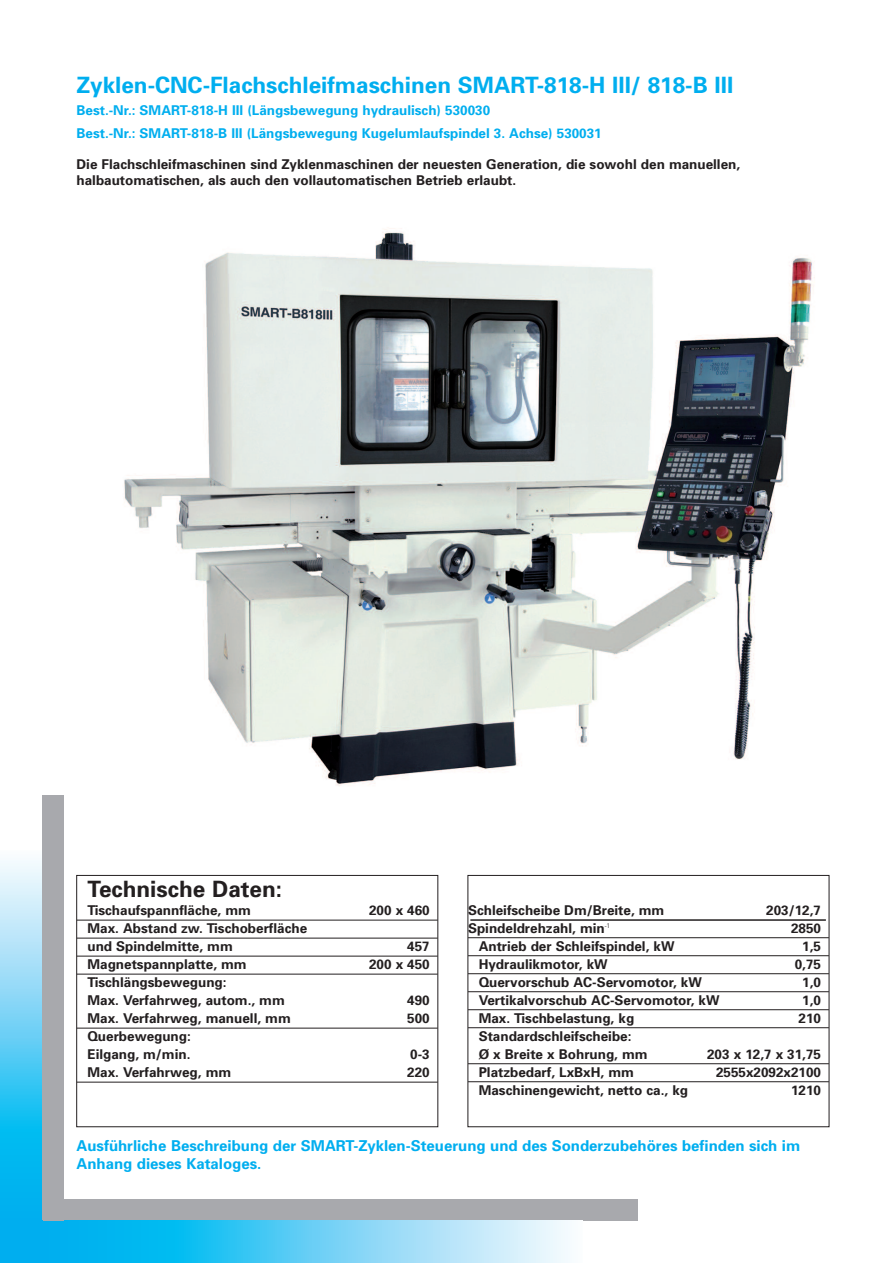
<style>
.page{position:relative;width:893px;height:1263px;background:#fff}
.page>*{position:absolute;margin:0;border:0;box-sizing:border-box;transform-origin:0 0}
.t1{font:700 22.5px "Univers";color:#00aeef}
.t2{font:700 22.5px "Univers";color:#231f20}
.t3{font:700 15px/18px "Univers";color:#00aeef}
.t4{font:700 13.5px/18px "Univers";color:#231f20}
.t5{font:700 13.5px/22.5px "Univers";color:#00aeef}
</style>
<div class="page">
<div style="left:43px;top:1199px;width:595px;height:21px;background:#a8a9ad"></div>
<svg style="left:43px;top:1220px;width:527px;height:43px;background:#64d0f5"></svg>
<svg style="left:0;top:850px;width:43px;height:370px;background:#6ad0f3"></svg>
<div style="left:43px;top:795px;width:21px;height:425px;background:#a8a9ad"></div>
<div style="left:0;top:1220px;width:43px;height:43px;background:#00aeef"></div>
<img style="left:124px;top:229px;width:691px;height:557px">
<div style="left:77px;top:875px;width:361px;height:252px;border:1px solid #231f20"></div>
<hr style="left:77px;top:920px;width:361px;height:1px;background:#231f20">
<hr style="left:77px;top:938px;width:361px;height:1px;background:#231f20">
<hr style="left:77px;top:956px;width:361px;height:1px;background:#231f20">
<hr style="left:77px;top:974px;width:361px;height:1px;background:#231f20">
<hr style="left:77px;top:1028px;width:361px;height:1px;background:#231f20">
<hr style="left:77px;top:1082px;width:361px;height:1px;background:#231f20">
<div style="left:468px;top:875px;width:361px;height:252px;border:1px solid #231f20"></div>
<hr style="left:468px;top:937px;width:361px;height:1px;background:#231f20">
<hr style="left:468px;top:955px;width:361px;height:1px;background:#231f20">
<hr style="left:468px;top:973px;width:361px;height:1px;background:#231f20">
<hr style="left:468px;top:991px;width:361px;height:1px;background:#231f20">
<hr style="left:468px;top:1009px;width:361px;height:1px;background:#231f20">
<hr style="left:468px;top:1027px;width:361px;height:1px;background:#231f20">
<hr style="left:468px;top:1063px;width:361px;height:1px;background:#231f20">
<hr style="left:468px;top:1081px;width:361px;height:1px;background:#231f20">
<hr style="left:470px;top:919px;width:356px;height:2px;background:#231f20">
<h1 class="t1" style="left:77px;top:77px;width:658px">Zyklen-CNC-Flachschleifmaschinen SMART-818-H III/ 818-B III</h1>
<p class="t5" style="left:77px;top:100px;width:527px">Best.-Nr.: SMART-818-H III (Längsbewegung hydraulisch) 530030<br>Best.-Nr.: SMART-818-B III (Längsbewegung Kugelumlaufspindel 3. Achse) 530031</p>
<p class="t4" style="left:77px;top:157px;width:665px;line-height:16.2px">Die Flachschleifmaschinen sind Zyklenmaschinen der neuesten Generation, die sowohl den manuellen, halbautomatischen, als auch den vollautomatischen Betrieb erlaubt.</p>
<h1 class="t2" style="left:87px;top:881px;width:196px">Technische Daten:</h1>
<p class="t4" style="left:87px;top:903px;width:165px">Tischaufspannfläche, mm</p>
<p class="t4" style="left:369px;top:903px;width:62px">200 x 460</p>
<p class="t4" style="left:87px;top:921px;width:221px">Max. Abstand zw. Tischoberfläche und Spindelmitte, mm</p>
<p class="t4" style="left:407px;top:939px;width:24px">457</p>
<p class="t4" style="left:87px;top:957px;width:161px">Magnetspannplatte, mm</p>
<p class="t4" style="left:369px;top:957px;width:62px">200 x 450</p>
<p class="t4" style="left:87px;top:975px;width:199px">Tischlängsbewegung:<br>Max. Verfahrweg, autom., mm</p>
<p class="t4" style="left:407px;top:993px;width:24px">490</p>
<p class="t4" style="left:87px;top:1011px;width:205px">Max. Verfahrweg, manuell, mm</p>
<p class="t4" style="left:407px;top:1011px;width:24px">500</p>
<p class="t4" style="left:87px;top:1029px;width:105px">Querbewegung:<br>Eilgang, m/min.</p>
<p class="t4" style="left:410px;top:1047px;width:21px">0-3</p>
<p class="t4" style="left:87px;top:1065px;width:145px">Max. Verfahrweg, mm</p>
<p class="t4" style="left:407px;top:1065px;width:24px">220</p>
<p class="t4" style="left:468px;top:902px;width:198px">Schleifscheibe Dm/Breite, mm</p>
<p class="t4" style="left:766px;top:902px;width:56px">203/12,7</p>
<p class="t4" style="left:468px;top:920px;width:144px">Spindeldrehzahl, min<sup>-1</sup></p>
<p class="t4" style="left:791px;top:920px;width:31px">2850</p>
<p class="t4" style="left:479px;top:938px;width:197px">Antrieb der Schleifspindel, kW</p>
<p class="t4" style="left:802px;top:938px;width:20px">1,5</p>
<p class="t4" style="left:479px;top:956px;width:130px">Hydraulikmotor, kW</p>
<p class="t4" style="left:795px;top:956px;width:28px">0,75</p>
<p class="t4" style="left:479px;top:974px;width:225px">Quervorschub AC-Servomotor, kW</p>
<p class="t4" style="left:802px;top:974px;width:20px">1,0</p>
<p class="t4" style="left:479px;top:992px;width:242px">Vertikalvorschub AC-Servomotor, kW</p>
<p class="t4" style="left:802px;top:992px;width:20px">1,0</p>
<p class="t4" style="left:479px;top:1010px;width:157px">Max. Tischbelastung, kg</p>
<p class="t4" style="left:798px;top:1010px;width:24px">210</p>
<p class="t4" style="left:479px;top:1028px;width:170px">Standardschleifscheibe:<br>Ø x Breite x Bohrung, mm</p>
<p class="t4" style="left:707px;top:1046px;width:115px">203 x 12,7 x 31,75</p>
<p class="t4" style="left:479px;top:1064px;width:157px">Platzbedarf, LxBxH, mm</p>
<p class="t4" style="left:716px;top:1064px;width:106px">2555x2092x2100</p>
<p class="t4" style="left:479px;top:1082px;width:211px">Maschinengewicht, netto ca., kg</p>
<p class="t4" style="left:791px;top:1082px;width:31px">1210</p>
<p class="t3" style="left:77px;top:1137px;width:725px">Ausführliche Beschreibung der SMART-Zyklen-Steuerung und des Sonderzubehöres befinden sich im<br>Anhang dieses Kataloges.</p>
</div>
